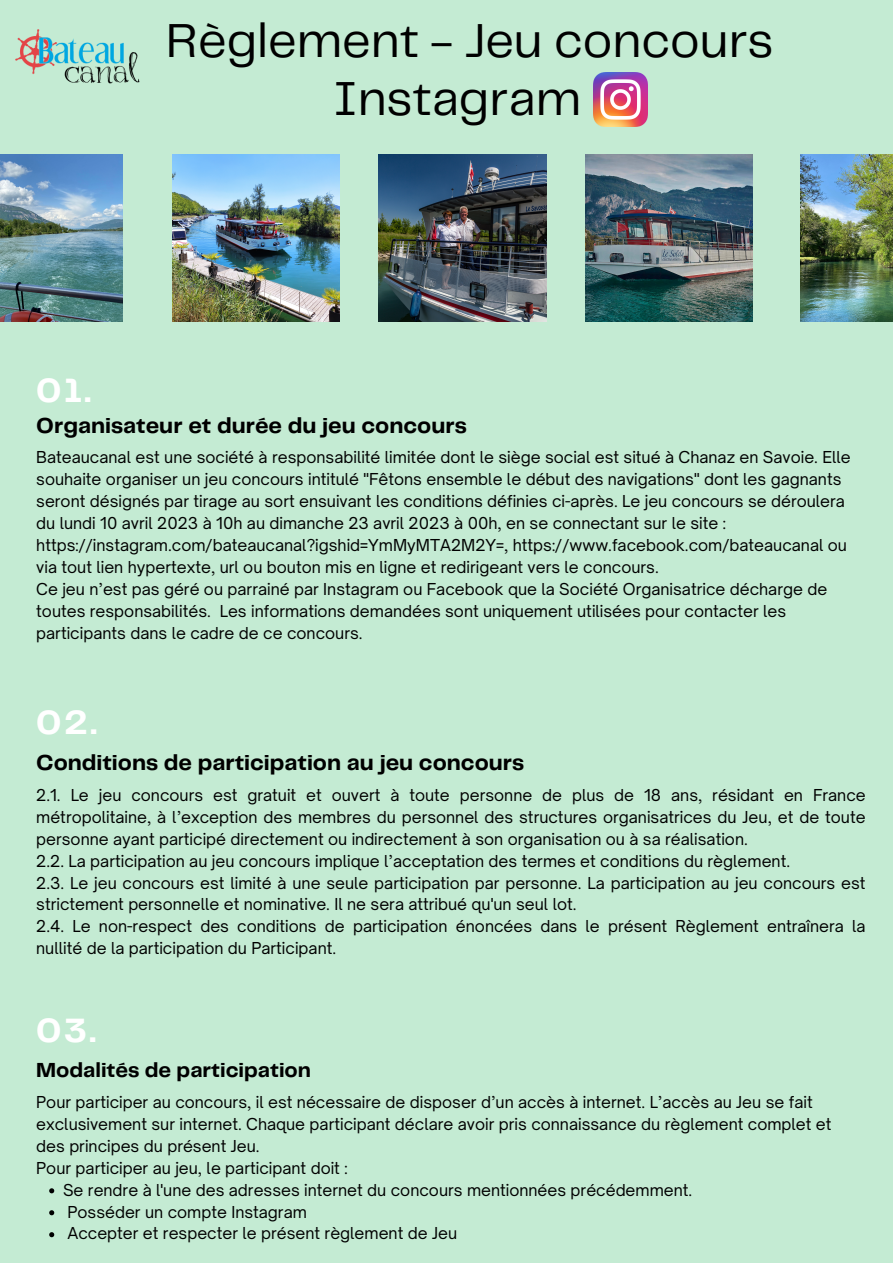
<style>
.page{position:relative;width:893px;height:1263px;background:#c4ebd3}
.page>*{position:absolute;margin:0;border:0;box-sizing:border-box;transform-origin:0 0}
.t1{font:49.5px/57.9px "Telegraf";color:#000;text-align:center}
.t2{font:700 35.1px "Telegraf";color:#fff}
.t3{font:700 22.58px "Telegraf";color:#000}
.t4{font:700 21.15px "Telegraf";color:#000}
.t5{font:15.75px/21.9px "Open Sauce One";color:#000}
</style>
<div class="page">
<img style="left:0;top:154px;width:123px;height:168px">
<img style="left:172px;top:154px;width:168px;height:168px">
<img style="left:379px;top:154px;width:167px;height:168px">
<img style="left:585px;top:154px;width:168px;height:168px">
<img style="left:801px;top:154px;width:92px;height:168px">
<img style="left:16px;top:29px;width:123px;height:55px">
<img style="left:594px;top:72px;width:54px;height:54px">
<svg style="left:49px;top:1188px;width:5px;height:5px"></svg>
<svg style="left:49px;top:1210px;width:5px;height:5px"></svg>
<svg style="left:49px;top:1232px;width:5px;height:5px"></svg>
<h1 class="t1" style="left:166px;top:14px;width:609px">Règlement - Jeu concours<br>Instagram</h1>
<h2 class="t2" style="left:36px;top:376px;width:56px">01.</h2>
<h3 class="t3" style="left:36px;top:416px;width:432px">Organisateur et durée du jeu concours</h3>
<p class="t5" style="left:36px;top:446px;width:816px">Bateaucanal est une société à responsabilité limitée dont le siège social est situé à Chanaz en Savoie. Elle souhaite organiser un jeu concours intitulé "Fêtons ensemble le début des navigations" dont les gagnants seront désignés par tirage au sort ensuivant les conditions définies ci-après. Le jeu concours se déroulera du lundi 10 avril 2023 à 10h au dimanche 23 avril 2023 à 00h, en se connectant sur le site : https://instagram.com/bateaucanal?igshid=YmMyMTA2M2Y=, https://www.facebook.com/bateaucanal ou via tout lien hypertexte, url ou bouton mis en ligne et redirigeant vers le concours.<br>Ce jeu n’est pas géré ou parrainé par Instagram ou Facebook que la Société Organisatrice décharge de toutes responsabilités. Les informations demandées sont uniquement utilisées pour contacter les participants dans le cadre de ce concours.</p>
<h2 class="t2" style="left:36px;top:707px;width:62px">02.</h2>
<h3 class="t3" style="left:36px;top:753px;width:489px">Conditions de participation au jeu concours</h3>
<p class="t5" style="left:36px;top:784px;width:831px">2.1. Le jeu concours est gratuit et ouvert à toute personne de plus de 18 ans, résidant en France métropolitaine, à l’exception des membres du personnel des structures organisatrices du Jeu, et de toute personne ayant participé directement ou indirectement à son organisation ou à sa réalisation.<br>2.2. La participation au jeu concours implique l’acceptation des termes et conditions du règlement.<br>2.3. Le jeu concours est limité à une seule participation par personne. La participation au jeu concours est strictement personnelle et nominative. Il ne sera attribué qu'un seul lot.<br>2.4. Le non-respect des conditions de participation énoncées dans le présent Règlement entraînera la nullité de la participation du Participant.</p>
<h2 class="t2" style="left:36px;top:1015px;width:61px">03.</h2>
<h3 class="t4" style="left:36px;top:1061px;width:276px">Modalités de participation</h3>
<p class="t5" style="left:36px;top:1091px;width:797px">Pour participer au concours, il est nécessaire de disposer d’un accès à internet. L’accès au Jeu se fait exclusivement sur internet. Chaque participant déclare avoir pris connaissance du règlement complet et des principes du présent Jeu.<br>Pour participer au jeu, le participant doit :</p>
<p class="t5" style="left:63px;top:1178px;width:631px">Se rendre à l'une des adresses internet du concours mentionnées précédemment.<br>Posséder un compte Instagram<br>Accepter et respecter le présent règlement de Jeu</p>
</div>
